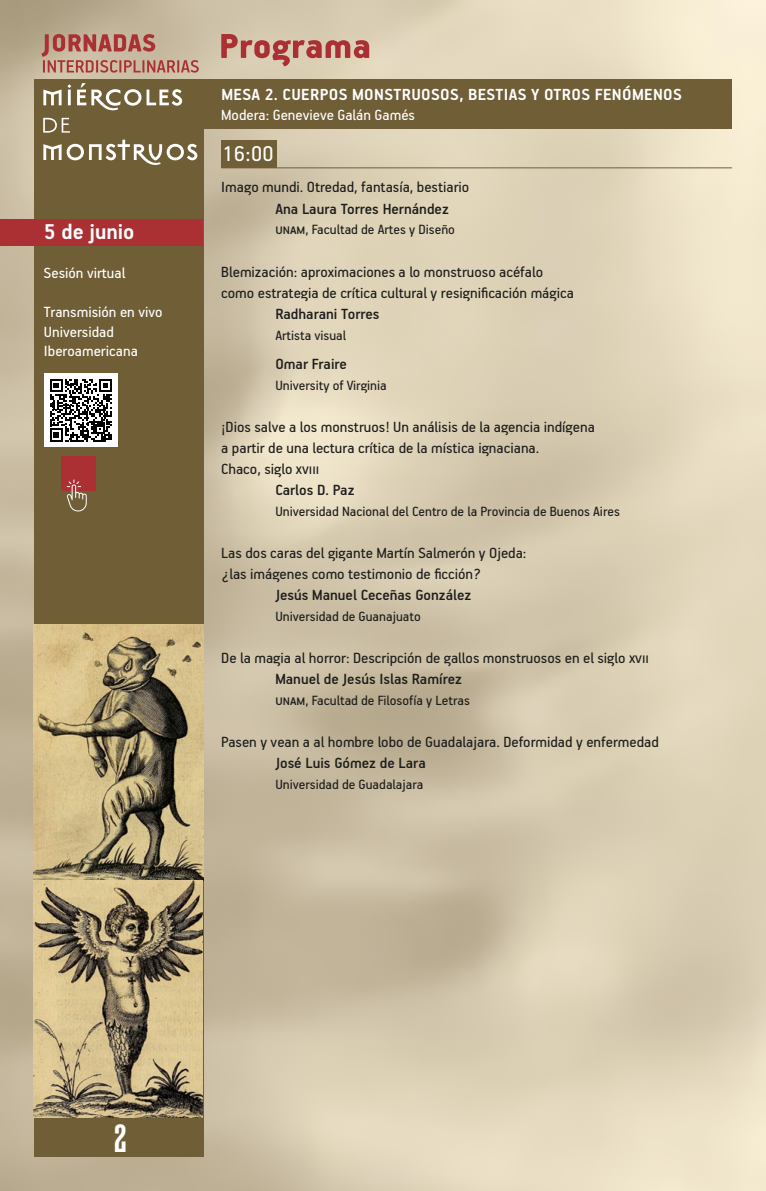
<style>
.page{position:relative;width:766px;height:1191px;background:#fff}
.page>*{position:absolute;margin:0;border:0;box-sizing:border-box;transform-origin:0 0}
.t1{font:39px "Magno Sans Variable Roman";color:#fff}
.t2{font:700 24px "PF Handbook Pro";color:#fff}
.t3{font:24px "PF Handbook Pro";color:#fff}
.t4{font:700 18px "PF Handbook Pro";letter-spacing:.02em;color:#fff}
.t5{font:16.5px/21px "PF Handbook Pro";color:#1d1d1b}
.t6{font:500 16.5px "PF Handbook Pro";color:#1d1d1b}
.t7{font:16.5px/19.5px "PF Handbook Pro";color:#fff}
.t8{font:15px "PF Handbook Pro";color:#1d1d1b}
.s1{font-size:16.5px}
</style>
<div class="page">
<img style="left:0;top:0;width:765px;height:1191px">
<svg style="left:41px;top:34px;width:158px;height:39px;background:#be8f7e"></svg>
<div style="left:34px;top:79px;width:169px;height:1078px;background:#705e36"></div>
<svg style="left:43px;top:84px;width:28px;height:21px"></svg>
<svg style="left:77px;top:83px;width:105px;height:28px"></svg>
<svg style="left:43px;top:118px;width:27px;height:15px"></svg>
<svg style="left:43px;top:140px;width:154px;height:25px"></svg>
<div style="left:203px;top:79px;width:528px;height:50px;background:#705e36"></div>
<div style="left:0;top:219px;width:203px;height:27px;background:#ab3033"></div>
<svg style="left:221px;top:34px;width:148px;height:33px;background:#c99787"></svg>
<img style="left:34px;top:624px;width:170px;height:494px">
<div style="left:44px;top:373px;width:73px;height:73px;background:#fff"></div>
<svg style="left:50px;top:379px;width:62px;height:62px"></svg>
<div style="left:221px;top:140px;width:55px;height:28px;background:#705e36"></div>
<hr style="left:221px;top:168px;width:510px;height:1px;background:#705e36">
<div style="left:61px;top:456px;width:34px;height:34px;background:#ab3033"></div>
<svg style="left:67px;top:479px;width:20px;height:33px"></svg>
<h2 class="t2" style="left:44px;top:217px;width:92px">5 de junio</h2>
<p class="t7" style="left:44px;top:263px;width:83px">Sesión virtual</p>
<p class="t7" style="left:44px;top:302px;width:120px">Transmisión en vivo<br>Universidad<br>Iberoamericana</p>
<p class="t4" style="left:221px;top:84px;width:462px">MESA 2. CUERPOS MONSTRUOSOS, BESTIAS Y OTROS FENÓMENOS</p>
<p class="t7" style="left:221px;top:104px;width:195px">Modera: Genevieve Galán Gamés</p>
<h2 class="t3" style="left:222px;top:139px;width:53px">16:00</h2>
<p class="t5" style="left:221px;top:176px;width:249px">Imago mundi. Otredad, fantasía, bestiario</p>
<p class="t6" style="left:275px;top:198px;width:175px">Ana Laura Torres Hernández</p>
<p class="t8" style="left:275px;top:221px;width:181px"><span class="s1">unam</span>, Facultad de Artes y Diseño</p>
<p class="t5" style="left:221px;top:260px;width:354px">Blemización: aproximaciones a lo monstruoso acéfalo como estrategia de crítica cultural y resignificación mágica</p>
<p class="t6" style="left:275px;top:303px;width:106px">Radharani Torres</p>
<p class="t8" style="left:275px;top:326px;width:72px">Artista visual</p>
<p class="t6" style="left:275px;top:354px;width:73px">Omar Fraire</p>
<p class="t8" style="left:275px;top:376px;width:113px">University of Virginia</p>
<p class="t5" style="left:221px;top:416px;width:375px">¡Dios salve a los monstruos! Un análisis de la agencia indígena a partir de una lectura crítica de la mística ignaciana.<br>Chaco, siglo xviii</p>
<p class="t6" style="left:275px;top:480px;width:81px">Carlos D. Paz</p>
<p class="t8" style="left:275px;top:502px;width:346px">Universidad Nacional del Centro de la Provincia de Buenos Aires</p>
<p class="t5" style="left:221px;top:542px;width:306px">Las dos caras del gigante Martín Salmerón y Ojeda: ¿las imágenes como testimonio de ficción?</p>
<p class="t6" style="left:275px;top:585px;width:197px">Jesús Manuel Ceceñas González</p>
<p class="t8" style="left:275px;top:607px;width:147px">Universidad de Guanajuato</p>
<p class="t5" style="left:221px;top:647px;width:429px">De la magia al horror: Descripción de gallos monstruosos en el siglo xvii</p>
<p class="t6" style="left:275px;top:669px;width:188px">Manuel de Jesús Islas Ramírez</p>
<p class="t8" style="left:275px;top:691px;width:196px"><span class="s1">unam</span>, Facultad de Filosofía y Letras</p>
<p class="t5" style="left:221px;top:731px;width:439px">Pasen y vean a al hombre lobo de Guadalajara. Deformidad y enfermedad</p>
<p class="t6" style="left:275px;top:753px;width:152px">José Luis Gómez de Lara</p>
<p class="t8" style="left:275px;top:775px;width:149px">Universidad de Guadalajara</p>
<h1 class="t1" style="left:114px;top:1115px;width:14px">2</h1>
</div>
